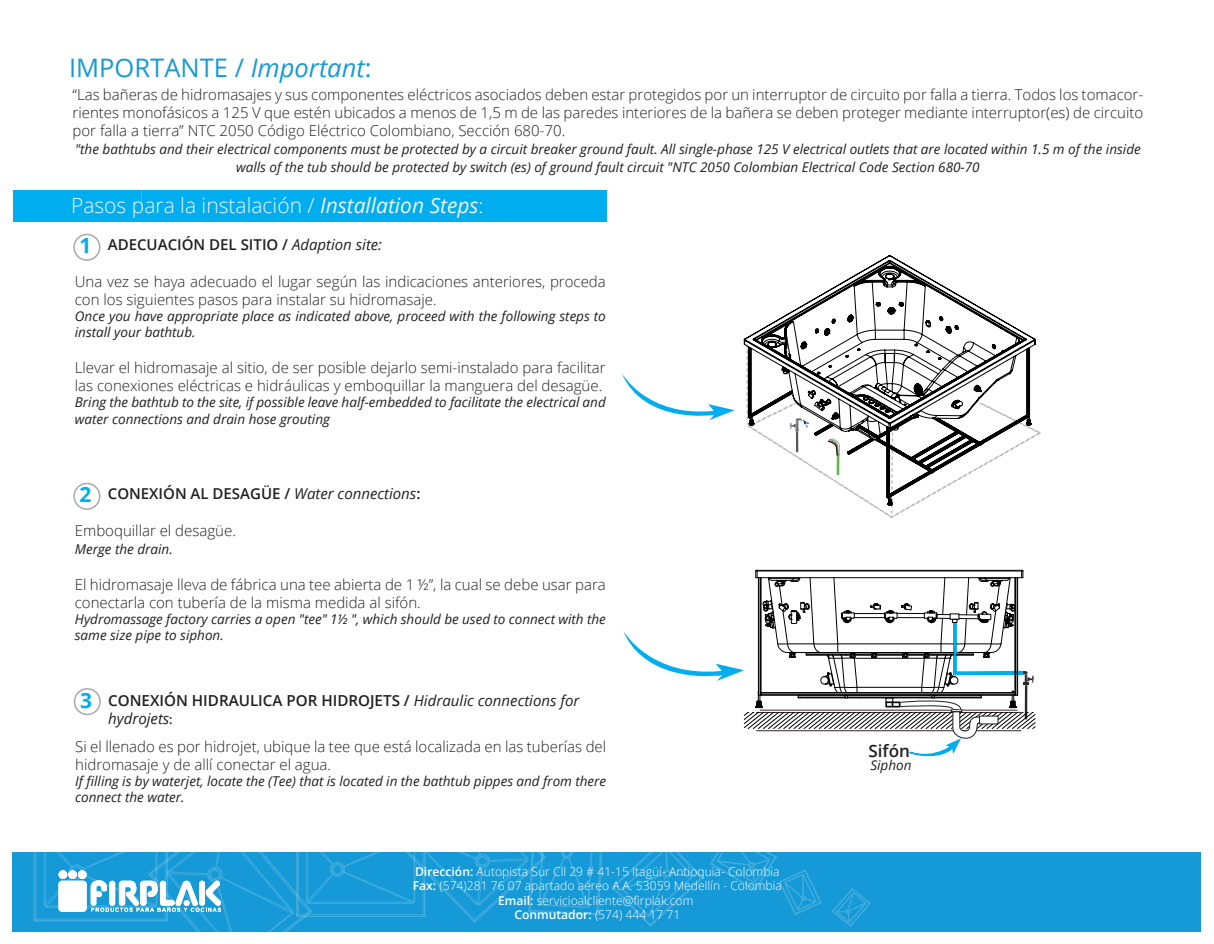
<style>
.page{position:relative;width:1214px;height:944px;background:#fff}
.page>*{position:absolute;margin:0;border:0;box-sizing:border-box;transform-origin:0 0}
.t1{font:25.5px "Open Sans";color:#159ad7}
.t2{font:300 21px "Open Sans";color:#f2f3f4}
.t3{font:700 21px "Open Sans";color:#00aeef}
.t4{font:600 17.1px "Open Sans";color:#231f20}
.t5{font:600 15.15px "Open Sans";color:#231f20}
.t6{font:300 15px/18px "Open Sans";color:#231f20}
.t7{font:600 15px "Open Sans";color:#231f20}
.t8{font:italic 13.5px/16.2px "Open Sans";color:#231f20}
.t9{font:300 12.15px/14.5px "Open Sans";color:#fff;text-align:center}
.s1{font-style:italic}
.s2{font-weight:400;font-style:italic}
.s3{font-weight:400;font-style:italic;font-size:15px}
.s4{font-family:"Myriad Pro";font-weight:400;font-size:15.15px}
.s5{font-weight:600}
</style>
<div class="page">
<div style="left:13px;top:852px;width:1187px;height:79px;background:#1599d7"></div>
<svg style="left:34px;top:852px;width:568px;height:79px"></svg>
<div style="left:73px;top:234px;width:27px;height:27px;border:2px solid #a8a9ad;border-radius:50%"></div>
<div style="left:74px;top:688px;width:27px;height:27px;border:2px solid #a8a9ad;border-radius:50%"></div>
<div style="left:73px;top:483px;width:27px;height:27px;border:2px solid #a8a9ad;border-radius:50%"></div>
<svg style="left:612px;top:255px;width:430px;height:677px"></svg>
<div style="left:13px;top:190px;width:594px;height:31px;background:#00aeef"></div>
<h1 class="t1" style="left:69px;top:51px;width:304px">IMPORTANTE / <span class="s1">Important</span>:</h1>
<p class="t6" style="left:73px;top:86px;width:1072px;text-align:justify">“Las bañeras de hidromasajes y sus componentes eléctricos asociados deben estar protegidos por un interruptor de circuito por falla a tierra. Todos los tomacor&shy;rientes monofásicos a 125 V que estén ubicados a menos de 1,5 m de las paredes interiores de la bañera se deben proteger mediante interruptor(es) de circuito por falla a tierra” NTC 2050 Código Eléctrico Colombiano, Sección 680-70.</p>
<p class="t8" style="left:75px;top:140px;width:1067px;line-height:18px;text-align:center">"the bathtubs and their electrical components must be protected by a circuit breaker ground fault. All single-phase 125 V electrical outlets that are located within 1.5 m of the inside walls of the tub should be protected by switch (es) of ground fault circuit "NTC 2050 Colombian Electrical Code Section 680-70</p>
<h2 class="t2" style="left:71px;top:191px;width:414px">Pasos para la instalación / <span class="s2">Installation Steps</span>:</h2>
<h2 class="t3" style="left:80px;top:231px;width:13px">1</h2>
<p class="t7" style="left:108px;top:234px;width:276px">ADECUACIÓN DEL SITIO / <span class="s2">Adaption site:</span></p>
<p class="t6" style="left:75px;top:272px;width:532px">Una vez se haya adecuado el lugar según las indicaciones anteriores, proceda con los siguientes pasos para instalar su hidromasaje.</p>
<p class="t8" style="left:75px;top:307px;width:532px">Once you have appropriate place as indicated above, proceed with the following steps to install your bathtub.</p>
<p class="t6" style="left:75px;top:358px;width:532px">Llevar el hidromasaje al sitio, de ser posible dejarlo semi-instalado para facilitar las conexiones eléctricas e hidráulicas y emboquillar la manguera del desagüe.</p>
<p class="t8" style="left:75px;top:394px;width:532px">Bring the bathtub to the site, if possible leave half-embedded to facilitate the electrical and water connections and drain hose grouting</p>
<p class="t7" style="left:108px;top:483px;width:314px">CONEXIÓN AL DESAGÜE / <span class="s2">Water connections</span>:</p>
<p class="t6" style="left:75px;top:521px;width:162px">Emboquillar el desagüe.</p>
<p class="t8" style="left:75px;top:540px;width:99px">Merge the drain.</p>
<p class="t6" style="left:75px;top:575px;width:532px">El hidromasaje lleva de fábrica una tee abierta de 1 ½”, la cual se debe usar para conectarla con tubería de la misma medida al sifón.</p>
<p class="t8" style="left:75px;top:610px;width:532px">Hydromassage factory carries a open "tee" 1½ ", which should be used to connect with the same size pipe to siphon.</p>
<h2 class="t3" style="left:80px;top:480px;width:13px">2</h2>
<p class="t5" style="left:108px;top:690px;width:473px">CONEXIÓN HIDRAULICA POR HIDROJETS / <span class="s3">Hidraulic connections for</span></p>
<p class="t6" style="left:75px;top:705px;width:532px;line-height:27.2px;text-indent:33px"><span class="s2">hydrojets</span><span class="s4">:<br></span>Si el llenado es por hidrojet, ubique la tee que está localizada en las tuberías del</p>
<p class="t6" style="left:75px;top:755px;width:257px">hidromasaje y de allí conectar el agua.</p>
<p class="t8" style="left:75px;top:772px;width:532px">If filling is by waterjet, locate the (Tee) that is located in the bathtub pippes and from there connect the water.</p>
<h2 class="t3" style="left:80px;top:685px;width:13px">3</h2>
<p class="t9" style="left:413px;top:863px;width:371px"><span class="s5">Dirección:</span> Autopista Sur Cll 29 # 41-15 Itagüí- Antioquia- Colombia <span class="s5">Fax:</span> (574)281 76 07 apartado aéreo A.A. 53059 Medellín - Colombia <span class="s5">Email:</span> servicioalcliente@firplak.com<br><span class="s5">Conmutador:</span> (574) 444 17 71</p>
<p class="t4" style="left:868px;top:739px;width:43px">Sifón</p>
<p class="t8" style="left:870px;top:756px;width:43px">Siphon</p>
</div>
